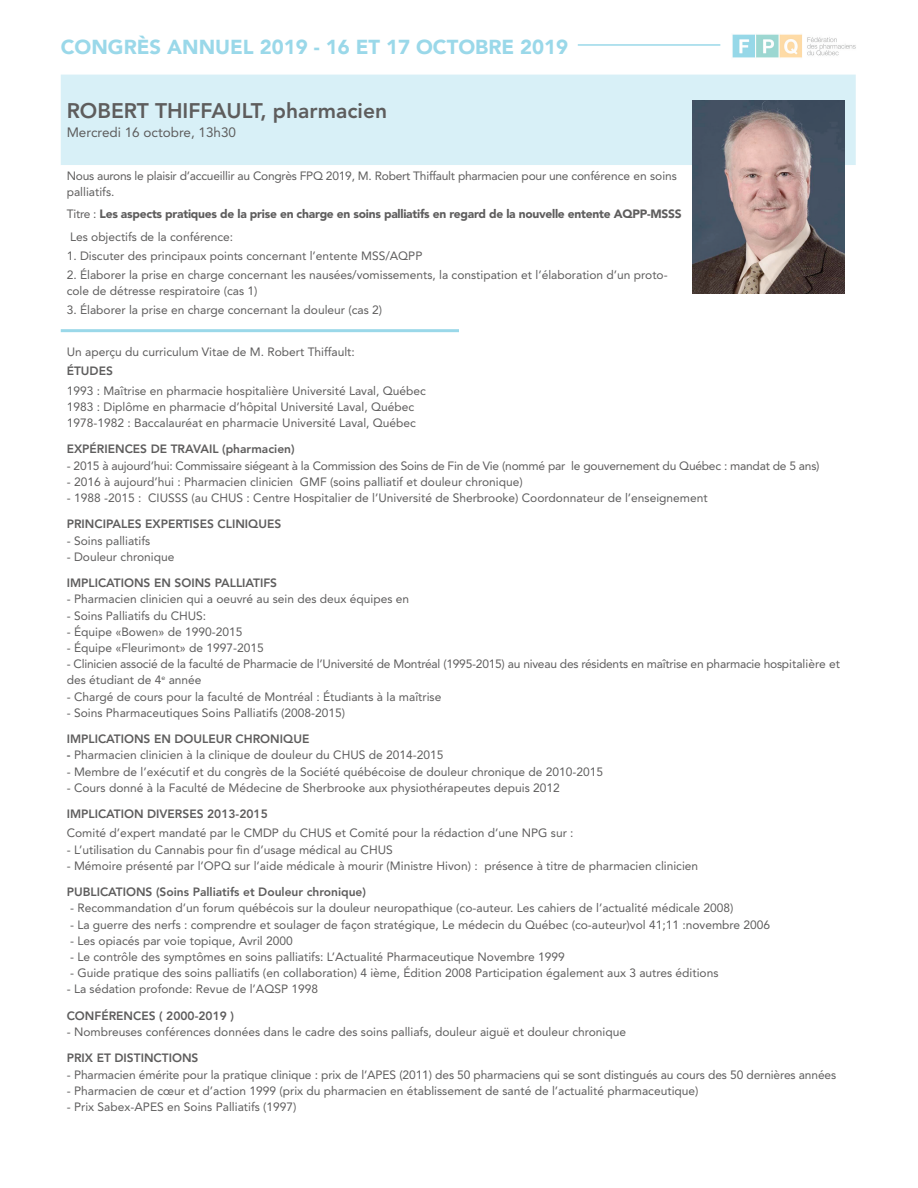
<style>
.page{position:relative;width:918px;height:1188px;background:#fff}
.page>*{position:absolute;margin:0;border:0;box-sizing:border-box;transform-origin:0 0}
.t1{font:800 21px "Avenir LT Std";color:#5e5d5d}
.t2{font:900 20.25px "Avenir";color:#9ad8e9}
.t3{font:13.5px "Avenir LT Std";color:#5e5d5d}
.t4{font:12px/16.2px "Avenir LT Std";color:#5e5d5d}
.t5{font:12px/16.2px "Avenir LT Std";letter-spacing:-.02em;color:#5e5d5d}
.t6{font:800 12px "Avenir LT Std";color:#5e5d5d}
.t7{font:900 12px/22.2px "Avenir LT Std";letter-spacing:-.02em;color:#5e5d5d}
.s1{font-weight:400}
.s2{font-weight:800}
</style>
<div class="page">
<div style="left:61px;top:75px;width:795px;height:90px;background:#d8f0f7"></div>
<hr style="left:61px;top:329px;width:398px;height:3px;background:#9ad8e9">
<img style="left:692px;top:100px;width:152px;height:194px">
<hr style="left:578px;top:44px;width:142px;height:2px;background:#9ad8e9">
<img style="left:732px;top:34px;width:124px;height:24px">
<h2 class="t2" style="left:61px;top:29px;width:371px">CONGRÈS ANNUEL 2019 - 16 ET 17 OCTOBRE</h2>
<h2 class="t2" style="left:520px;top:29px;width:49px">2019</h2>
<h1 class="t1" style="left:67px;top:98px;width:322px">Robert Thiffault, pharmacien</h1>
<p class="t3" style="left:67px;top:125px;width:171px">Mercredi 16 octobre, 13h30</p>
<p class="t5" style="left:67px;top:168px;width:612px">Nous aurons le plaisir d’accueillir au Congrès FPQ 2019, M. Robert Thiffault pharmacien pour une conférence en soins palliatifs.</p>
<p class="t7" style="left:67px;top:203px;width:616px"><span class="s1">Titre :</span> Les aspects pratiques de la prise en charge en soins palliatifs en regard de la nouvelle entente AQPP-MSSS<br><span class="s1">Les objectifs de la conférence:</span></p>
<p class="t4" style="left:67px;top:248px;width:357px">1. Discuter des principaux points concernant l’entente MSS/AQPP</p>
<p class="t4" style="left:67px;top:267px;width:603px">2. Élaborer la prise en charge concernant les nausées/vomissements, la constipation et l’élaboration d’un proto&shy;cole de détresse respiratoire (cas 1)</p>
<p class="t4" style="left:67px;top:302px;width:317px">3. Élaborer la prise en charge concernant la douleur (cas 2)</p>
<p class="t4" style="left:67px;top:344px;width:290px">Un aperçu du curriculum Vitae de M. Robert Thiffault:</p>
<p class="t6" style="left:67px;top:364px;width:9px">ÉTU</p>
<p class="t6" style="left:90px;top:364px;width:17px">DES</p>
<p class="t4" style="left:67px;top:382px;width:361px">1993 : Maîtrise en pharmacie hospitalière Université Laval, Québec<br>1983 : Diplôme en pharmacie d’hôpital Université Laval, Québec<br>1978-1982 : Baccalauréat en pharmacie Université Laval, Québec</p>
<p class="t6" style="left:67px;top:442px;width:9px">EXPÉRIEN</p>
<p class="t6" style="left:125px;top:442px;width:54px">CES DE TRAVAIL</p>
<p class="t6" style="left:222px;top:442px;width:74px">(pharmacien)</p>
<p class="t5" style="left:67px;top:457px;width:754px">- 2015 à aujourd’hui: Commissaire siégeant à la Commission des Soins de Fin de Vie (nommé par le gouvernement du Québec : mandat de 5 ans)</p>
<p class="t4" style="left:67px;top:474px;width:457px">- 2016 à aujourd’hui : Pharmacien clinicien GMF (soins palliatif et douleur chronique)</p>
<p class="t4" style="left:67px;top:490px;width:643px">- 1988 -2015 : CIUSSS (au CHUS : Centre Hospitalier de l’Université de Sherbrooke) Coordonnateur de l’enseignement</p>
<p class="t6" style="left:67px;top:517px;width:8px">PRIN</p>
<p class="t6" style="left:95px;top:517px;width:16px">CIPALES</p>
<p class="t6" style="left:145px;top:517px;width:8px">EXPERTISES</p>
<p class="t6" style="left:218px;top:517px;width:15px">CLINI</p>
<p class="t6" style="left:248px;top:517px;width:19px">QUES</p>
<p class="t4" style="left:67px;top:532px;width:85px">- Soins palliatifs</p>
<p class="t4" style="left:67px;top:549px;width:109px">- Douleur chronique</p>
<p class="t6" style="left:67px;top:576px;width:7px">IMPLI</p>
<p class="t6" style="left:98px;top:576px;width:17px">CATIONS</p>
<p class="t6" style="left:154px;top:576px;width:29px">EN SOINS</p>
<p class="t6" style="left:215px;top:576px;width:8px">PALLIATIFS</p>
<p class="t4" style="left:67px;top:591px;width:344px">- Pharmacien clinicien qui a oeuvré au sein des deux équipes en</p>
<p class="t4" style="left:67px;top:607px;width:141px">- Soins Palliatifs du CHUS:</p>
<p class="t4" style="left:67px;top:624px;width:177px">- Équipe «Bowen» de 1990-2015</p>
<p class="t4" style="left:67px;top:640px;width:198px">- Équipe «Fleurimont» de 1997-2015</p>
<p class="t5" style="left:67px;top:656px;width:775px">- Clinicien associé de la faculté de Pharmacie de l’Université de Montréal (1995-2015) au niveau des résidents en maîtrise en pharmacie hospitalière et des étudiant de 4<sup>e</sup> année</p>
<p class="t4" style="left:67px;top:688px;width:376px">- Chargé de cours pour la faculté de Montréal : Étudiants à la maîtrise</p>
<p class="t4" style="left:67px;top:705px;width:280px">- Soins Pharmaceutiques Soins Palliatifs (2008-2015)</p>
<p class="t6" style="left:67px;top:732px;width:7px">IMPLI</p>
<p class="t6" style="left:98px;top:732px;width:17px">CATIONS</p>
<p class="t6" style="left:154px;top:732px;width:39px">EN DOULEUR</p>
<p class="t6" style="left:236px;top:732px;width:17px">CHRONI</p>
<p class="t6" style="left:283px;top:732px;width:19px">QUE</p>
<p class="t4" style="left:67px;top:747px;width:378px"><span class="s2">-</span> Pharmacien clinicien à la clinique de douleur du CHUS de 2014-2015</p>
<p class="t4" style="left:67px;top:763px;width:538px">- Membre de l’exécutif et du congrès de la Société québécoise de douleur chronique de 2010-2015</p>
<p class="t4" style="left:67px;top:780px;width:495px">- Cours donné à la Faculté de Médecine de Sherbrooke aux physiothérapeutes depuis 2012</p>
<p class="t6" style="left:67px;top:807px;width:7px">IMPLI</p>
<p class="t6" style="left:98px;top:807px;width:17px">CATION</p>
<p class="t6" style="left:147px;top:807px;width:17px">DIVERSES</p>
<p class="t6" style="left:207px;top:807px;width:62px">2013-2015</p>
<p class="t4" style="left:67px;top:825px;width:508px">Comité d’expert mandaté par le CMDP du CHUS et Comité pour la rédaction d’une NPG sur :</p>
<p class="t4" style="left:67px;top:841px;width:328px">- L’utilisation du Cannabis pour fin d’usage médical au CHUS</p>
<p class="t4" style="left:67px;top:858px;width:633px">- Mémoire présenté par l’OPQ sur l’aide médicale à mourir (Ministre Hivon) : présence à titre de pharmacien clinicien</p>
<p class="t6" style="left:67px;top:885px;width:8px">PUBLI</p>
<p class="t6" style="left:100px;top:885px;width:17px">CATIONS</p>
<p class="t6" style="left:156px;top:885px;width:211px">(Soins Palliatifs et Douleur chronique)</p>
<p class="t4" style="left:70px;top:900px;width:665px">- Recommandation d’un forum québécois sur la douleur neuropathique (co-auteur. Les cahiers de l’actualité médicale 2008)</p>
<p class="t4" style="left:70px;top:916px;width:702px">- La guerre des nerfs : comprendre et soulager de façon stratégique, Le médecin du Québec (co-auteur)vol 41;11 :novembre 2006</p>
<p class="t4" style="left:70px;top:933px;width:224px">- Les opiacés par voie topique, Avril 2000</p>
<p class="t4" style="left:70px;top:949px;width:496px">- Le contrôle des symptômes en soins palliatifs: L’Actualité Pharmaceutique Novembre 1999</p>
<p class="t4" style="left:70px;top:965px;width:650px">- Guide pratique des soins palliatifs (en collaboration) 4 ième, Édition 2008 Participation également aux 3 autres éditions</p>
<p class="t4" style="left:67px;top:981px;width:253px">- La sédation profonde: Revue de l’AQSP 1998</p>
<p class="t6" style="left:67px;top:1008px;width:18px">CONFÉREN</p>
<p class="t6" style="left:133px;top:1008px;width:102px">CES ( 2000-2019 )</p>
<p class="t4" style="left:67px;top:1024px;width:561px">- Nombreuses conférences données dans le cadre des soins palliafs, douleur aiguë et douleur chronique</p>
<p class="t6" style="left:67px;top:1051px;width:8px">PRIX</p>
<p class="t6" style="left:97px;top:1051px;width:34px">ET DISTIN</p>
<p class="t6" style="left:154px;top:1051px;width:17px">CTIONS</p>
<p class="t4" style="left:67px;top:1066px;width:771px">- Pharmacien émérite pour la pratique clinique : prix de l’APES (2011) des 50 pharmaciens qui se sont distingués au cours des 50 dernières années</p>
<p class="t4" style="left:67px;top:1083px;width:633px">- Pharmacien de cœur et d’action 1999 (prix du pharmacien en établissement de santé de l’actualité pharmaceutique)</p>
<p class="t4" style="left:67px;top:1099px;width:231px">- Prix Sabex-APES en Soins Palliatifs (1997)</p>
</div>
